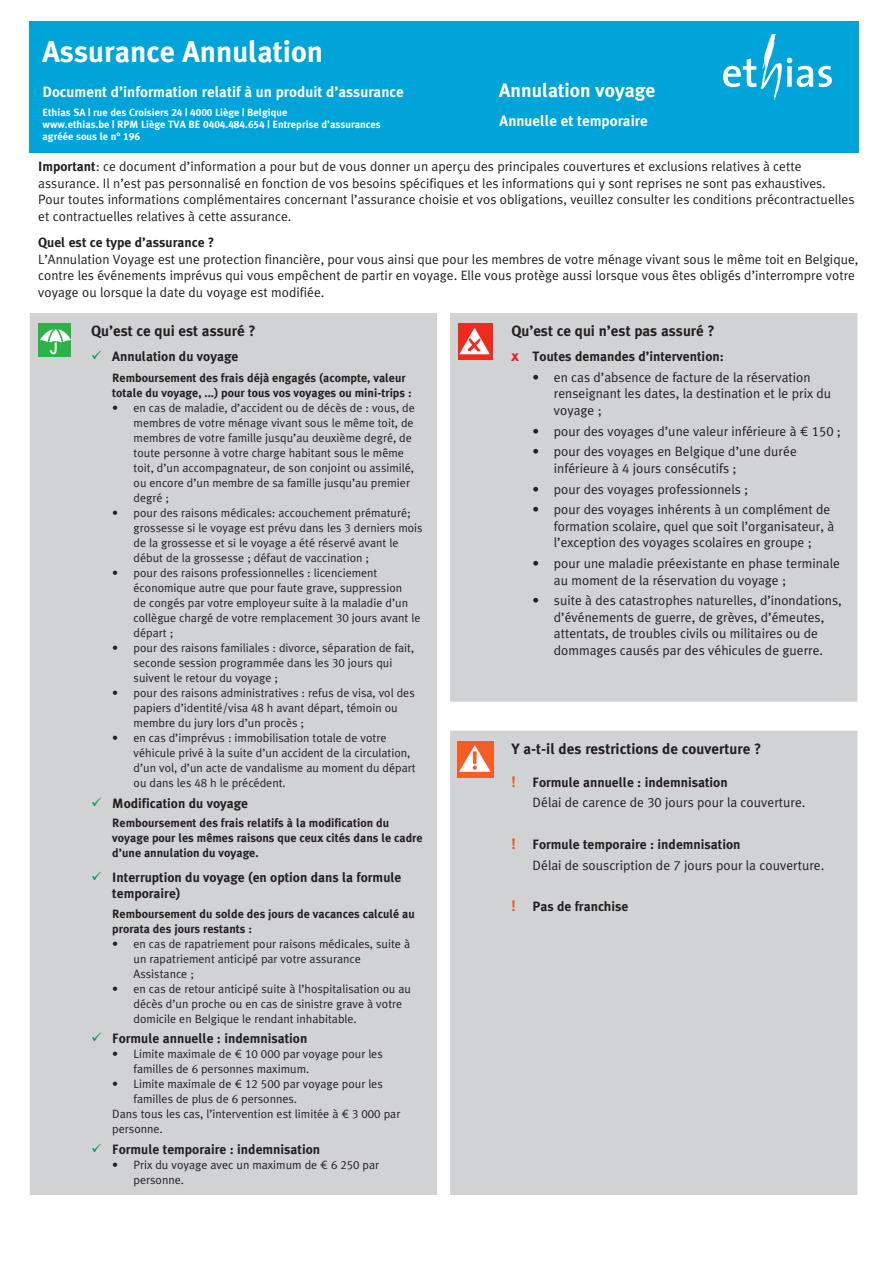
<style>
.page{position:relative;width:893px;height:1263px;background:#fff}
.page>*{position:absolute;margin:0;border:0;box-sizing:border-box;transform-origin:0 0}
.Gewone_tekst{font:700 30px "Meta Ethias";color:#fff}
.Gewone_tekst-2{font:700 19.5px "Meta Ethias";color:#fff}
.Gewone_tekst-3{font:700 15px "Meta Ethias";color:#231f20}
.Gewone_tekst-4{font:700 15px "Meta Ethias";color:#fff}
.Gewone_tekst-5{font:13.5px/16.5px "Meta Ethias Normal";color:#231f20}
.Gewone_tekst-6{font:700 13.5px/16.5px "Meta Ethias";color:#231f20}
.Gewone_tekst-7{font:12px/15px "Meta Ethias Normal";color:#231f20}
.Gewone_tekst-8{font:700 12px/15px "Meta Ethias";color:#231f20}
.Gewone_tekst-9{font:700 10.5px/12px "Meta Ethias";color:#fff}
.s1{font-family:"Meta Ethias";font-weight:700}
.s2{color:#009847}
.s3{font-size:15px;color:#ee1d23}
.s4{font-size:15px;color:#f15921}
</style>
<div class="page">
<div style="left:30px;top:21px;width:829px;height:132px;background:#00a4d9"></div>
<svg style="left:723px;top:35px;width:109px;height:65px"></svg>
<div style="left:30px;top:313px;width:827px;height:882px;background:#d1d2d4"></div>
<img style="left:39px;top:324px;width:31px;height:32px">
<img style="left:458px;top:324px;width:34px;height:36px">
<img style="left:458px;top:742px;width:35px;height:36px">
<svg style="left:102px;top:807px;width:13px;height:1px"></svg>
<svg style="left:102px;top:882px;width:13px;height:1px"></svg>
<svg style="left:102px;top:1043px;width:13px;height:1px"></svg>
<svg style="left:102px;top:1154px;width:13px;height:1px"></svg>
<p class="Gewone_tekst" style="left:43px;top:34px;width:282px">Assurance Annulation</p>
<p class="Gewone_tekst-4" style="left:43px;top:83px;width:363px">Document d’information relatif à un produit d’assurance</p>
<p class="Gewone_tekst-2" style="left:499px;top:79px;width:158px">Annulation voyage</p>
<p class="Gewone_tekst-9" style="left:43px;top:106px;width:340px">Ethias SA | rue des Croisiers 24 | 4000 Liège | Belgique<br>www.ethias.be | RPM Liège TVA BE 0404.484.654 | Entreprise d’assurances agréée sous le n° 196</p>
<p class="Gewone_tekst-4" style="left:500px;top:112px;width:150px">Annuelle et temporaire</p>
<p class="Gewone_tekst-5" style="left:38px;top:158px;width:818px"><span class="s1">Important</span>: ce document d’information a pour but de vous donner un aperçu des principales couvertures et exclusions relatives à cette assurance. Il n’est pas personnalisé en fonction de vos besoins spécifiques et les informations qui y sont reprises ne sont pas exhaustives.<br>Pour toutes informations complémentaires concernant l’assurance choisie et vos obligations, veuillez consulter les conditions précontractuelles et contractuelles relatives à cette assurance.</p>
<p class="Gewone_tekst-5" style="left:38px;top:234px;width:822px"><span class="s1">Quel est ce type d’assurance ?<br></span>L’Annulation Voyage est une protection financière, pour vous ainsi que pour les membres de votre ménage vivant sous le même toit en Belgique, contre les événements imprévus qui vous empêchent de partir en voyage. Elle vous protège aussi lorsque vous êtes obligés d’interrompre votre voyage ou lorsque la date du voyage est modifiée.</p>
<p class="Gewone_tekst-3" style="left:91px;top:322px;width:166px">Qu’est ce qui est assuré ?</p>
<p class="Gewone_tekst-6" style="left:91px;top:348px;width:149px"><span class="s2">✓</span> Annulation du voyage</p>
<p class="Gewone_tekst-8" style="left:112px;top:370px;width:301px">Remboursement des frais déjà engagés (acompte, valeur totale du voyage, ...) pour tous vos voyages ou mini-trips :</p>
<p class="Gewone_tekst-7" style="left:134px;top:400px;width:283px;text-indent:-21px">• en cas de maladie, d’accident ou de décès de : vous, de membres de votre ménage vivant sous le même toit, de membres de votre famille jusqu’au deuxième degré, de toute personne à votre charge habitant sous le même toit, d’un accompagnateur, de son conjoint ou assimilé, ou encore d’un membre de sa famille jusqu’au premier degré ;</p>
<p class="Gewone_tekst-7" style="left:134px;top:505px;width:291px;text-indent:-21px">• pour des raisons médicales: accouchement prématuré; grossesse si le voyage est prévu dans les 3 derniers mois de la grossesse et si le voyage a été réservé avant le début de la grossesse ; défaut de vaccination ;</p>
<p class="Gewone_tekst-7" style="left:134px;top:565px;width:288px;text-indent:-21px">• pour des raisons professionnelles : licenciement économique autre que pour faute grave, suppression<br>de congés par votre employeur suite à la maladie d’un collègue chargé de votre remplacement 30 jours avant le départ ;</p>
<p class="Gewone_tekst-7" style="left:134px;top:640px;width:282px;text-indent:-21px">• pour des raisons familiales : divorce, séparation de fait, seconde session programmée dans les 30 jours qui suivent le retour du voyage ;</p>
<p class="Gewone_tekst-7" style="left:134px;top:685px;width:283px;text-indent:-21px">• pour des raisons administratives : refus de visa, vol des papiers d’identité/visa 48 h avant départ, témoin ou membre du jury lors d’un procès ;</p>
<p class="Gewone_tekst-7" style="left:134px;top:730px;width:284px;text-indent:-21px">• en cas d’imprévus : immobilisation totale de votre véhicule privé à la suite d’un accident de la circulation, d’un vol, d’un acte de vandalisme au moment du départ ou dans les 48 h le précédent.</p>
<p class="Gewone_tekst-6" style="left:91px;top:794px;width:159px"><span class="s2">✓</span> Modification du voyage</p>
<p class="Gewone_tekst-8" style="left:112px;top:815px;width:312px">Remboursement des frais relatifs à la modification du voyage pour les mêmes raisons que ceux cités dans le cadre d’une annulation du voyage.</p>
<p class="Gewone_tekst-6" style="left:112px;top:869px;width:291px;text-indent:-21px"><span class="s2">✓</span> Interruption du voyage (en option dans la formule temporaire)</p>
<p class="Gewone_tekst-8" style="left:112px;top:906px;width:304px">Remboursement du solde des jours de vacances calculé au prorata des jours restants :</p>
<p class="Gewone_tekst-7" style="left:134px;top:936px;width:278px;text-indent:-21px">• en cas de rapatriement pour raisons médicales, suite à un rapatriement anticipé par votre assurance<br>Assistance ;</p>
<p class="Gewone_tekst-7" style="left:134px;top:981px;width:279px;text-indent:-21px">• en cas de retour anticipé suite à l’hospitalisation ou au décès d’un proche ou en cas de sinistre grave à votre domicile en Belgique le rendant inhabitable.</p>
<p class="Gewone_tekst-6" style="left:91px;top:1030px;width:218px"><span class="s2">✓</span> Formule annuelle : indemnisation</p>
<p class="Gewone_tekst-7" style="left:134px;top:1046px;width:251px;text-indent:-21px">• Limite maximale de € 10 000 par voyage pour les familles de 6 personnes maximum.</p>
<p class="Gewone_tekst-7" style="left:134px;top:1076px;width:251px;text-indent:-21px">• Limite maximale de € 12 500 par voyage pour les familles de plus de 6 personnes.</p>
<p class="Gewone_tekst-7" style="left:112px;top:1106px;width:290px">Dans tous les cas, l’intervention est limitée à € 3 000 par personne.</p>
<p class="Gewone_tekst-6" style="left:91px;top:1141px;width:231px"><span class="s2">✓</span> Formule temporaire : indemnisation</p>
<p class="Gewone_tekst-7" style="left:134px;top:1157px;width:247px;text-indent:-21px">• Prix du voyage avec un maximum de € 6 250 par personne.</p>
<p class="Gewone_tekst-3" style="left:511px;top:322px;width:205px">Qu’est ce qui n’est pas assuré ?</p>
<p class="Gewone_tekst-6" style="left:511px;top:348px;width:214px"><span class="s3">x</span> Toutes demandes d’intervention:</p>
<p class="Gewone_tekst-5" style="left:554px;top:369px;width:279px;text-indent:-21px">• en cas d’absence de facture de la réservation renseignant les dates, la destination et le prix du voyage ;</p>
<p class="Gewone_tekst-5" style="left:533px;top:422px;width:310px">• pour des voyages d’une valeur inférieure à € 150 ;</p>
<p class="Gewone_tekst-5" style="left:554px;top:443px;width:244px;text-indent:-21px">• pour des voyages en Belgique d’une durée inférieure à 4 jours consécutifs ;</p>
<p class="Gewone_tekst-5" style="left:533px;top:480px;width:217px">• pour des voyages professionnels ;</p>
<p class="Gewone_tekst-5" style="left:554px;top:501px;width:282px;text-indent:-21px">• pour des voyages inhérents à un complément de formation scolaire, quel que soit l’organisateur, à l’exception des voyages scolaires en groupe ;</p>
<p class="Gewone_tekst-5" style="left:554px;top:555px;width:288px;text-indent:-21px">• pour une maladie préexistante en phase terminale au moment de la réservation du voyage ;</p>
<p class="Gewone_tekst-5" style="left:533px;top:592px;width:311px;text-align:center">• suite à des catastrophes naturelles, d’inondations, d’événements de guerre, de grèves, d’émeutes, attentats, de troubles civils ou militaires ou de dommages causés par des véhicules de guerre.</p>
<p class="Gewone_tekst-3" style="left:511px;top:740px;width:251px">Y a-t-il des restrictions de couverture ?</p>
<p class="Gewone_tekst-6" style="left:511px;top:774px;width:218px"><span class="s4">!</span> Formule annuelle : indemnisation</p>
<p class="Gewone_tekst-5" style="left:533px;top:794px;width:274px">Délai de carence de 30 jours pour la couverture.</p>
<p class="Gewone_tekst-6" style="left:511px;top:836px;width:231px"><span class="s4">!</span> Formule temporaire : indemnisation</p>
<p class="Gewone_tekst-5" style="left:533px;top:857px;width:293px">Délai de souscription de 7 jours pour la couverture.</p>
<p class="Gewone_tekst-6" style="left:511px;top:898px;width:119px"><span class="s4">!</span> Pas de franchise</p>
</div>
